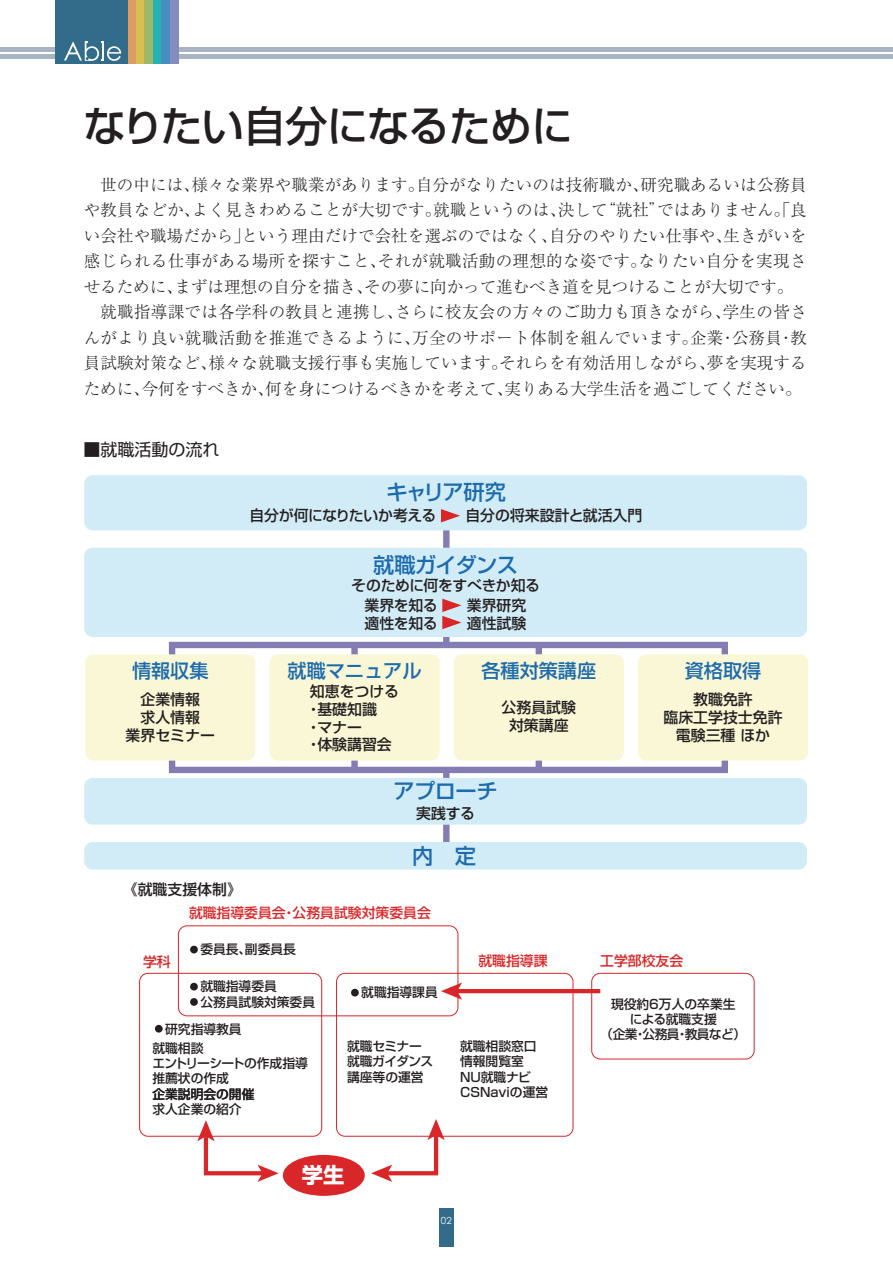
<style>
.page{position:relative;width:893px;height:1263px;background:#fff}
.page>*{position:absolute;margin:0;border:0;box-sizing:border-box;transform-origin:0 0}
.t1{font:500 42px "Shin Go Pro";letter-spacing:-.015em;color:#231f20}
.t2{font:500 21.3px "Shin Go Pro";letter-spacing:-.03em;color:#1c6baf}
.t3{font:700 21.3px "Shin Go Pro";color:#fff}
.t4{font:500 19.2px "Shin Go Pro";color:#1c6baf}
.t5{font:16.95px "Shin Go Pro";color:#231f20}
.t6{font:300 16.5px "Ryumin Pro";letter-spacing:.01em;color:#231f20}
.t7{font:500 14.85px/17.9px "Shin Go Pro";color:#231f20;text-align:center}
.t8{font:500 14.85px/20px "Shin Go Pro";letter-spacing:-.03em;color:#231f20;text-align:center}
.t9{font:500 14.85px "Shin Go Pro";letter-spacing:-.02em;color:#231f20}
.t10{font:500 13.8px "Shin Go Pro";color:#d92628}
.t11{font:500 12.75px/15.3px "Shin Go Pro";color:#231f20}
.t12{font:9.75px "Century Gothic";color:#fff}
</style>
<div class="page">
<div style="left:351px;top:645px;width:7px;height:125px;background:#847db3"></div>
<div style="left:536px;top:645px;width:6px;height:125px;background:#847db3"></div>
<div style="left:443px;top:520px;width:6px;height:127px;background:#847db3"></div>
<div style="left:443px;top:771px;width:6px;height:74px;background:#847db3"></div>
<div style="left:169px;top:642px;width:559px;height:131px;border:6px solid #847db3"></div>
<div style="left:190px;top:946px;width:8px;height:7px;background:#231f20;border-radius:50%"></div>
<div style="left:190px;top:983px;width:8px;height:7px;background:#231f20;border-radius:50%"></div>
<div style="left:190px;top:998px;width:8px;height:8px;background:#231f20;border-radius:50%"></div>
<div style="left:351px;top:989px;width:8px;height:7px;background:#231f20;border-radius:50%"></div>
<div style="left:178px;top:925px;width:280px;height:91px;border:1px solid #d92628;border-radius:9px"></div>
<div style="left:139px;top:973px;width:183px;height:164px;border:1px solid #d92628;border-radius:9px"></div>
<div style="left:336px;top:973px;width:237px;height:164px;border:1px solid #d92628;border-radius:9px"></div>
<div style="left:591px;top:973px;width:164px;height:86px;border:1px solid #d92628;border-radius:9px"></div>
<hr style="left:456px;top:989px;width:144px;height:4px;background:#d92628">
<svg style="left:441px;top:982px;width:21px;height:18px"></svg>
<svg style="left:197px;top:1120px;width:82px;height:62px"></svg>
<svg style="left:371px;top:1119px;width:74px;height:63px"></svg>
<div style="left:283px;top:1155px;width:82px;height:41px;background:#d92628;border-radius:50%"></div>
<div style="left:84px;top:475px;width:723px;height:55px;background:#d2ecf7;border-radius:9px"></div>
<svg style="left:441px;top:509px;width:19px;height:13px"></svg>
<div style="left:84px;top:548px;width:723px;height:89px;background:#d2ecf7;border-radius:9px"></div>
<svg style="left:442px;top:599px;width:19px;height:30px"></svg>
<div style="left:84px;top:842px;width:723px;height:27px;background:#d2ecf7;border-radius:9px"></div>
<div style="left:84px;top:778px;width:723px;height:47px;background:#d2ecf7;border-radius:9px"></div>
<div style="left:638px;top:654px;width:170px;height:107px;background:#f9f7d5;border-radius:9px"></div>
<div style="left:454px;top:654px;width:170px;height:107px;background:#f9f7d5;border-radius:9px"></div>
<div style="left:269px;top:654px;width:171px;height:107px;background:#f9f7d5;border-radius:9px"></div>
<div style="left:85px;top:654px;width:170px;height:107px;background:#f9f7d5;border-radius:9px"></div>
<div style="left:155px;top:1025px;width:8px;height:7px;background:#231f20;border-radius:50%"></div>
<div style="left:439px;top:1208px;width:15px;height:39px;background:#326c8a"></div>
<hr style="left:0;top:48px;width:893px;height:4px;background:#a8b4c3">
<hr style="left:0;top:54px;width:893px;height:4px;background:#a8b4c3">
<div style="left:128px;top:0;width:8px;height:64px;background:#db9d61"></div>
<div style="left:136px;top:0;width:9px;height:64px;background:#d8bf50"></div>
<div style="left:145px;top:0;width:8px;height:64px;background:#9fb868"></div>
<div style="left:153px;top:0;width:9px;height:64px;background:#28b1b1"></div>
<div style="left:162px;top:0;width:8px;height:64px;background:#468dc1"></div>
<div style="left:170px;top:0;width:9px;height:64px;background:#828cbd"></div>
<div style="left:55px;top:0;width:73px;height:64px;background:#326c8a"></div>
<svg style="left:64px;top:41px;width:57px;height:20px"></svg>
<h1 class="t1" style="left:84px;top:91px;width:491px">なりたい自分になるために</h1>
<p class="t6" style="left:84px;top:172px;width:724px">　世の中には、様々な業界や職業があります。自分がなりたいのは技術職か、研究職あるいは公務員</p>
<p class="t6" style="left:84px;top:197px;width:724px">や教員などか、よく見きわめることが大切です。就職というのは、決して“就社”ではありません。「良</p>
<p class="t6" style="left:84px;top:223px;width:724px">い会社や職場だから」という理由だけで会社を選ぶのではなく、自分のやりたい仕事や、生きがいを</p>
<p class="t6" style="left:84px;top:248px;width:724px">感じられる仕事がある場所を探すこと、それが就職活動の理想的な姿です。なりたい自分を実現さ</p>
<p class="t6" style="left:84px;top:274px;width:711px">せるために、まずは理想の自分を描き、その夢に向かって進むべき道を見つけることが大切です。</p>
<p class="t6" style="left:100px;top:299px;width:708px">就職指導課では各学科の教員と連携し、さらに校友会の方々のご助力も頂きながら、学生の皆さ</p>
<p class="t6" style="left:84px;top:325px;width:724px">んがより良い就職活動を推進できるように、万全のサポート体制を組んでいます。企業・公務員・教</p>
<p class="t6" style="left:84px;top:350px;width:724px">員試験対策など、様々な就職支援行事も実施しています。それらを有効活用しながら、夢を実現する</p>
<p class="t6" style="left:84px;top:376px;width:719px">ために、今何をすべきか、何を身につけるべきかを考えて、実りある大学生活を過ごしてください。</p>
<p class="t5" style="left:83px;top:436px;width:138px">■就職活動の流れ</p>
<p class="t4" style="left:132px;top:655px;width:78px">情報収集</p>
<p class="t7" style="left:126px;top:689px;width:91px">企業情報<br>求人情報<br>業界セミナー</p>
<p class="t2" style="left:386px;top:474px;width:121px">キャリア研究</p>
<p class="t9" style="left:249px;top:503px;width:188px">自分が何になりたいか考える</p>
<p class="t7" style="left:465px;top:505px;width:178px">自分の将来設計と就活入門</p>
<p class="t2" style="left:373px;top:547px;width:146px">就職ガイダンス</p>
<p class="t8" style="left:351px;top:574px;width:190px">そのために何をすべきか知る業界を知る　　業界研究</p>
<p class="t7" style="left:365px;top:613px;width:163px">適性を知る　　適性試験</p>
<p class="t4" style="left:288px;top:655px;width:135px">就職マニュアル</p>
<p class="t7" style="left:306px;top:680px;width:95px;text-align:left">知恵をつける・基礎知識<br>・マナー<br>・体験講習会</p>
<p class="t4" style="left:481px;top:655px;width:116px">各種対策講座</p>
<p class="t7" style="left:502px;top:697px;width:76px">公務員試験対策講座</p>
<p class="t2" style="left:394px;top:773px;width:106px">アプローチ</p>
<p class="t7" style="left:416px;top:802px;width:60px">実践する</p>
<p class="t2" style="left:412px;top:838px;width:65px">内　定</p>
<p class="t4" style="left:685px;top:655px;width:78px">資格取得</p>
<p class="t7" style="left:663px;top:689px;width:121px">教職免許<br>臨床工学技士免許電験三種ほか</p>
<p class="t7" style="left:123px;top:879px;width:121px">《就職支援体制》</p>
<p class="t10" style="left:189px;top:901px;width:243px">就職指導委員会・公務員試験対策委員会</p>
<p class="t10" style="left:143px;top:950px;width:29px">学科</p>
<p class="t10" style="left:478px;top:950px;width:71px">就職指導課</p>
<p class="t10" style="left:600px;top:950px;width:84px">工学部校友会</p>
<p class="t11" style="left:200px;top:940px;width:97px">委員長、副委員長</p>
<p class="t11" style="left:200px;top:977px;width:116px">就職指導委員<br>公務員試験対策委員</p>
<p class="t11" style="left:361px;top:983px;width:78px">就職指導課員</p>
<p class="t11" style="left:600px;top:994px;width:147px;text-align:center">現役約6万人の卒業生<br>による就職支援<br>（企業・公務員・教員など）</p>
<p class="t11" style="left:165px;top:1019px;width:78px">研究指導教員</p>
<p class="t11" style="left:347px;top:1037px;width:88px">就職セミナー就職ガイダンス講座等の運営</p>
<p class="t11" style="left:460px;top:1037px;width:90px">就職相談窓口情報閲覧室<br>NU就職ナビ<br>CSNaviの運営</p>
<p class="t11" style="left:152px;top:1038px;width:157px">就職相談<br>エントリーシートの作成指導推薦状の作成<br>企業説明会の開催<br>求人企業の紹介</p>
<p class="t3" style="left:302px;top:1158px;width:44px">学生</p>
<p class="t12" style="left:441px;top:1214px;width:13px">02</p>
</div>
